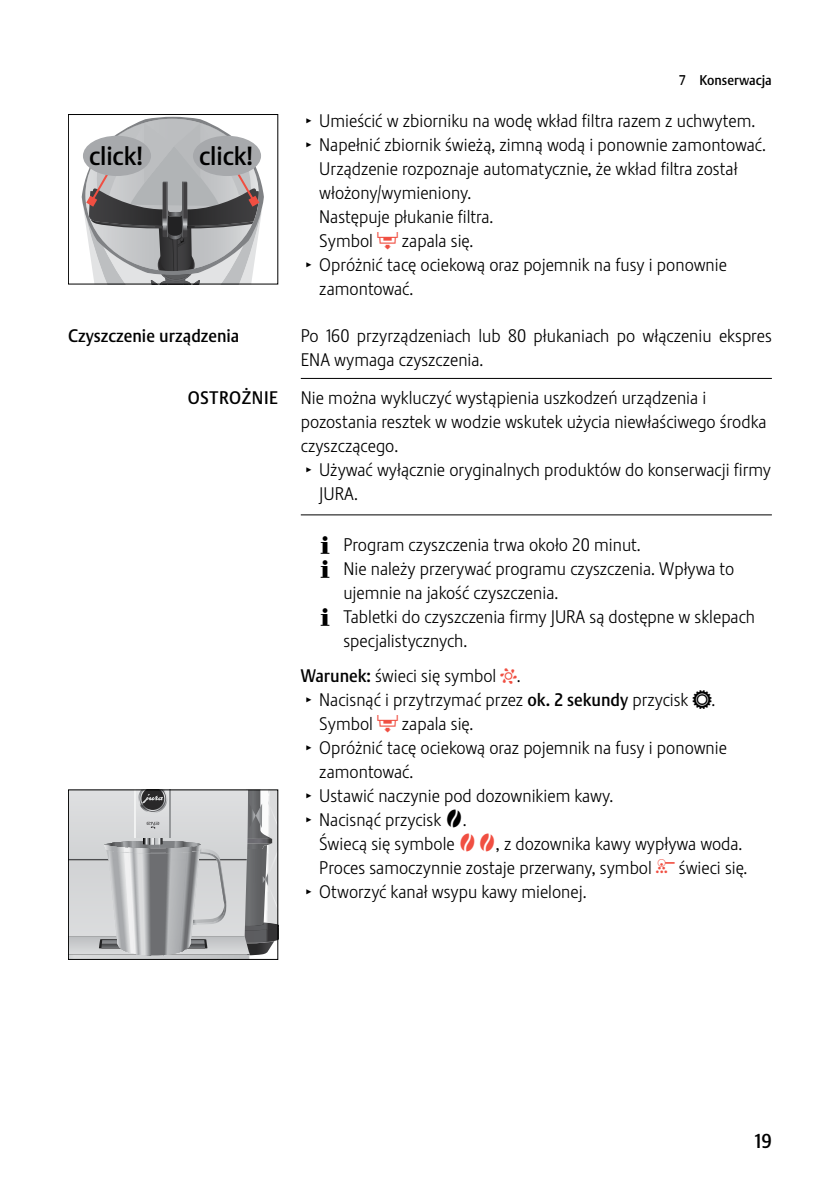
<style>
.page{position:relative;width:840px;height:1191px;background:#fff}
.page>*{position:absolute;margin:0;border:0;box-sizing:border-box;transform-origin:0 0}
.t1{font:26px "Stalemate Pro 2 J Medium";color:#000}
.t2{font:20px "Stalemate Pro 2 J Medium";color:#000}
.t3{font:18px/24px "Stalemate Pro 2 J Light";color:#000}
.t4{font:18px "Stalemate Pro 2 J Medium";color:#000}
.t5{font:18px "Stalemate Pro 2 J Medium";letter-spacing:.03em;color:#000}
.t6{font:14px "Stalemate Pro 2 J Medium";color:#000}
.s1{font-family:"Jura Pict 2006";font-size:14px}
.s2{font-family:"Jura Pict 2006";color:#f04f42}
.s3{font-family:"Jura Pict 2006"}
.s4{font-family:"Stalemate Pro 2 J Medium"}
</style>
<div class="page">
<hr style="left:300px;top:378px;width:471px;height:1px;background:#000">
<hr style="left:300px;top:514px;width:471px;height:1px;background:#000">
<div style="left:68px;top:114px;width:210px;height:170px;border:1px solid #000"></div>
<svg style="left:82px;top:117px;width:182px;height:167px;background:#aaaaab"></svg>
<div style="left:193px;top:136px;width:68px;height:40px;background:#a7a9ac;border-radius:50%"></div>
<svg style="left:70px;top:791px;width:206px;height:166px;background:#b9bbbc"></svg>
<div style="left:68px;top:789px;width:210px;height:170px;border:1px solid #000"></div>
<h1 class="t1" style="left:89px;top:140px;width:55px">click!</h1>
<h1 class="t1" style="left:199px;top:140px;width:55px">click!</h1>
<p class="t4" style="left:68px;top:324px;width:173px">Czyszczenie urządzenia</p>
<p class="t5" style="left:188px;top:387px;width:92px">OSTROŻNIE</p>
<p class="t6" style="left:678px;top:72px;width:94px">7 Konserwacja</p>
<p class="t3" style="left:306px;top:109px;width:448px"><span class="s1">T</span> Umieścić w zbiorniku na wodę wkład filtra razem z uchwytem.</p>
<p class="t3" style="left:306px;top:133px;width:459px"><span class="s1">T</span> Napełnić zbiornik świeżą, zimną wodą i ponownie zamontować.</p>
<p class="t3" style="left:319px;top:157px;width:419px">Urządzenie rozpoznaje automatycznie, że wkład filtra został</p>
<p class="t3" style="left:319px;top:181px;width:151px">włożony/wymieniony.</p>
<p class="t3" style="left:319px;top:205px;width:174px">Następuje płukanie filtra.</p>
<p class="t3" style="left:319px;top:229px;width:153px">Symbol <span class="s2">Ü</span> zapala się.</p>
<p class="t3" style="left:306px;top:253px;width:422px"><span class="s1">T</span> Opróżnić tacę ociekową oraz pojemnik na fusy i ponownie</p>
<p class="t3" style="left:319px;top:277px;width:94px">zamontować.</p>
<p class="t3" style="left:300px;top:323px;width:472px">Po 160 przyrządzeniach lub 80 płukaniach po włączeniu ekspres<br>ENA wymaga czyszczenia.</p>
<p class="t3" style="left:300px;top:386px;width:407px">Nie można wykluczyć wystąpienia uszkodzeń urządzenia i</p>
<p class="t3" style="left:300px;top:410px;width:467px">pozostania resztek w wodzie wskutek użycia niewłaściwego środka</p>
<p class="t3" style="left:300px;top:434px;width:97px">czyszczącego.</p>
<p class="t3" style="left:306px;top:458px;width:465px"><span class="s1">T</span> Używać wyłącznie oryginalnych produktów do konserwacji firmy</p>
<p class="t3" style="left:319px;top:482px;width:38px">JURA.</p>
<p class="t3" style="left:320px;top:532px;width:319px"><span class="s3">E</span> Program czyszczenia trwa około 20 minut.</p>
<p class="t3" style="left:320px;top:556px;width:415px"><span class="s3">E</span> Nie należy przerywać programu czyszczenia. Wpływa to</p>
<p class="t3" style="left:343px;top:580px;width:214px">ujemnie na jakość czyszczenia.</p>
<p class="t3" style="left:320px;top:604px;width:435px"><span class="s3">E</span> Tabletki do czyszczenia firmy JURA są dostępne w sklepach</p>
<p class="t3" style="left:343px;top:628px;width:123px">specjalistycznych.</p>
<p class="t3" style="left:300px;top:664px;width:219px"><span class="s4">Warunek:</span> świeci się symbol <span class="s2">L</span>.</p>
<p class="t3" style="left:306px;top:688px;width:408px"><span class="s1">T</span> Nacisnąć i przytrzymać przez <span class="s4">ok. 2 sekundy</span> przycisk <span class="s3">F</span>.</p>
<p class="t3" style="left:319px;top:712px;width:153px">Symbol <span class="s2">Ü</span> zapala się.</p>
<p class="t3" style="left:306px;top:736px;width:422px"><span class="s1">T</span> Opróżnić tacę ociekową oraz pojemnik na fusy i ponownie</p>
<p class="t3" style="left:319px;top:760px;width:94px">zamontować.</p>
<p class="t3" style="left:306px;top:784px;width:306px"><span class="s1">T</span> Ustawić naczynie pod dozownikiem kawy.</p>
<p class="t3" style="left:306px;top:808px;width:160px"><span class="s1">T</span> Nacisnąć przycisk <span class="s3">S</span>.</p>
<p class="t3" style="left:319px;top:832px;width:422px">Świecą się symbole <span class="s2">SS</span>, z dozownika kawy wypływa woda.</p>
<p class="t3" style="left:319px;top:856px;width:427px">Proces samoczynnie zostaje przerwany, symbol <span class="s2">£</span> świeci się.</p>
<p class="t3" style="left:306px;top:880px;width:279px"><span class="s1">T</span> Otworzyć kanał wsypu kawy mielonej.</p>
<p class="t2" style="left:754px;top:1129px;width:18px">19</p>
</div>
